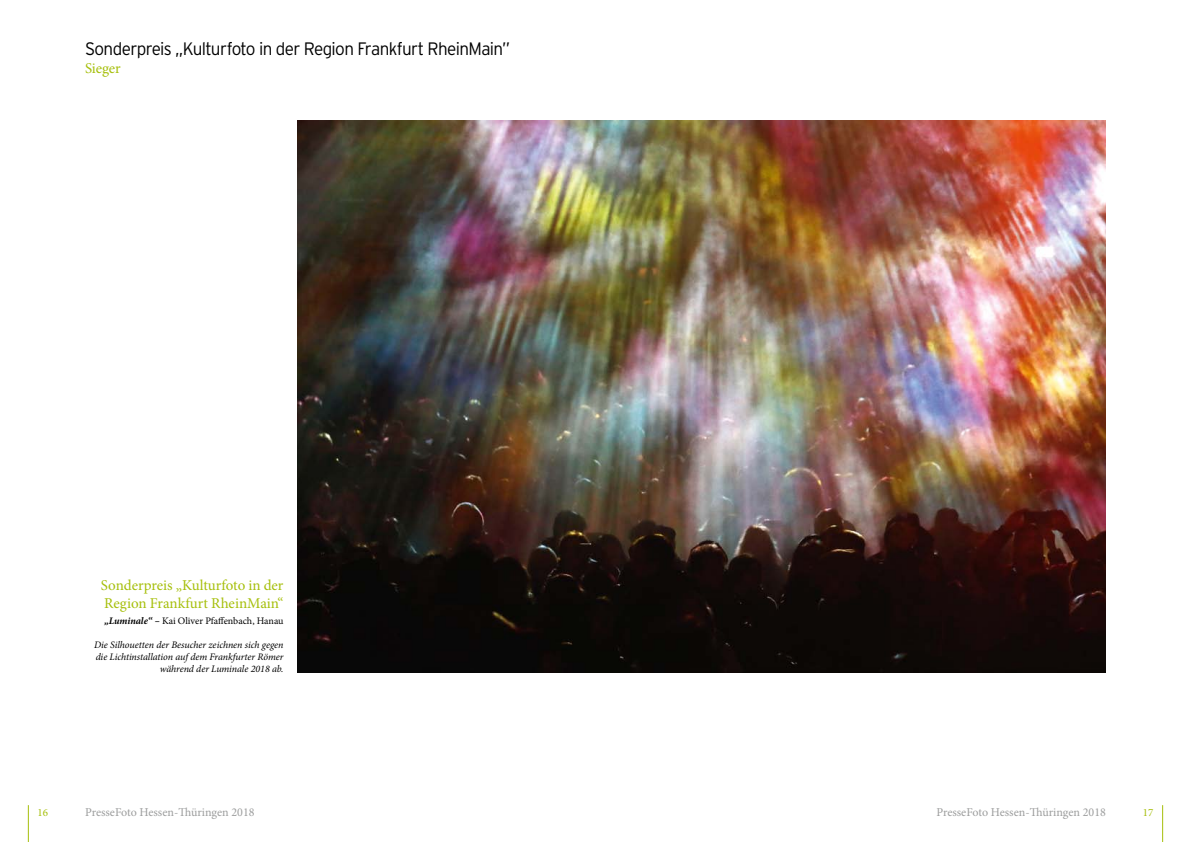
<style>
.page{position:relative;width:1191px;height:842px;background:#fff}
.page>*{position:absolute;margin:0;border:0;box-sizing:border-box;transform-origin:0 0}
.t1{font:300 18px "Interstate";letter-spacing:-.04em;color:#000;scale:.95 1}
.t2{font:15px/18px "Minion Pro";color:#a6bf0b}
.t3{font:12px "Minion Pro";color:#9c9d9d}
.t4{font:11px "Minion Pro";color:#a6bf0b}
.t5{font:italic 10px/12px "Minion Pro";letter-spacing:-.005em;color:#000;text-align:right}
.t6{font:10px "Minion Pro";letter-spacing:-.005em;color:#000}
.s1{font-weight:700;font-style:italic}
.s2{font-weight:700}
</style>
<div class="page">
<hr style="left:28px;top:805px;width:1px;height:37px;background:#a6bf0b">
<hr style="left:1162px;top:805px;width:1px;height:37px;background:#a6bf0b">
<img style="left:298px;top:120px;width:808px;height:552px">
<h1 class="t1" style="left:85px;top:39px;width:449px">Sonderpreis „Kulturfoto in der Region Frankfurt RheinMain”</h1>
<h2 class="t2" style="left:85px;top:59px;width:37px">Sieger</h2>
<h2 class="t2" style="left:101px;top:576px;width:184px">Sonderpreis „Kulturfoto in der<br>Region Frankfurt RheinMain“</h2>
<p class="t6" style="left:104px;top:614px;width:181px"><span class="s1">„Luminale“</span> <span class="s2">–</span> Kai Oliver Pfaffenbach, Hanau</p>
<p class="t5" style="left:94px;top:639px;width:191px">Die Silhouetten der Besucher zeichnen sich gegen die Lichtinstallation auf dem Frankfurter Römer während der Luminale 2018 ab.</p>
<p class="t4" style="left:38px;top:805px;width:12px">16</p>
<p class="t3" style="left:85px;top:804px;width:171px">PresseFoto Hessen-Thüringen 2018</p>
<p class="t3" style="left:936px;top:804px;width:171px">PresseFoto Hessen-Thüringen 2018</p>
<p class="t4" style="left:1142px;top:805px;width:12px">17</p>
</div>
